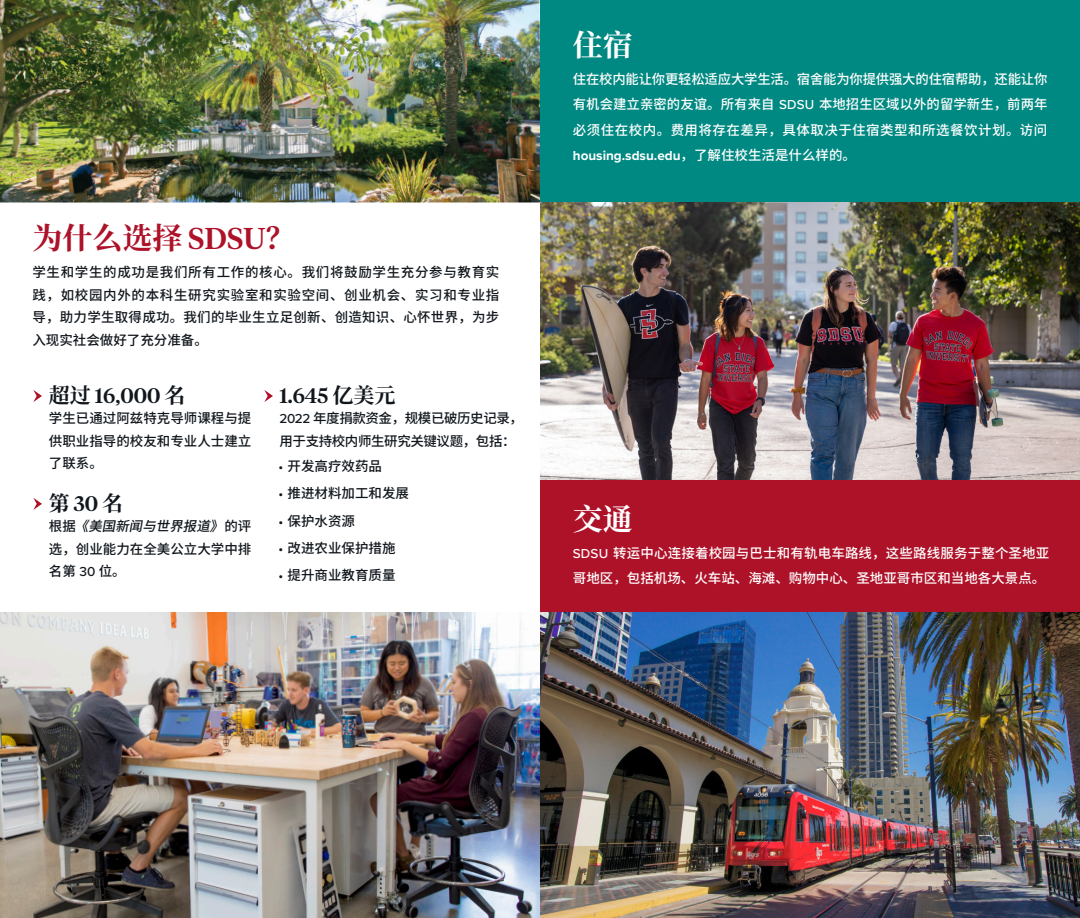
<style>
.page{position:relative;width:1080px;height:918px;background:#fff}
.page>*{position:absolute;margin:0;border:0;box-sizing:border-box;transform-origin:0 0}
.t1{font:700 30px "Noto Serif SC";color:#ae1229}
.t2{font:700 30px "Noto Serif SC";color:#fff}
.Section_Title{font:500 21px "Tiempos Headline";color:#10161c}
.Section_Title-2{font:700 21px "Noto Serif SC";color:#10161c}
.Body{font:500 13.5px/25.5px "Noto Sans SC";letter-spacing:.01em;color:#fff}
.Body-2{font:500 13.5px/22.5px "Noto Sans SC";color:#10161c;text-align:justify}
.Section_Title-3{font:500 13.5px/22.5px "Noto Sans SC";color:#10161c;text-align:justify}
.Section_Title-4{font:500 13.5px/22.5px "Noto Sans SC";letter-spacing:-.03em;color:#10161c}
.s1{font-family:"Tiempos Headline";font-weight:500}
.s2{font-family:"Noto Serif SC";font-weight:700}
.s3{font-style:italic}
.s4{font-family:"Proxima Nova"}
.s5{font-family:"Proxima Nova";font-weight:700}
</style>
<div class="page">
<div style="left:540px;top:0;width:540px;height:202px;background:#008982"></div>
<div style="left:540px;top:479px;width:540px;height:155px;background:#ae1229"></div>
<img style="left:0;top:613px;width:1080px;height:305px">
<img style="left:540px;top:202px;width:540px;height:277px">
<img style="left:0;top:0;width:540px;height:202px">
<svg style="left:33px;top:390px;width:9px;height:12px"></svg>
<svg style="left:264px;top:390px;width:9px;height:12px"></svg>
<svg style="left:33px;top:498px;width:9px;height:12px"></svg>
<p class="t1" style="left:32px;top:222px;width:265px">为什么选择 <span class="s1">SDSU</span>？</p>
<p class="Body-2" style="left:32px;top:261px;width:469px">学生和学生的成功是我们所有工作的核心。我们将鼓励学生充分参与教育实践，如校园内外的本科生研究实验室和实验空间、创业机会、实习和专业指导，助力学生取得成功。我们的毕业生立足创新、创造知识、心怀世界，为步入现实社会做好了充分准备。</p>
<p class="Section_Title" style="left:49px;top:381px;width:138px"><span class="s2">超过</span> 16,000 <span class="s2">名</span></p>
<p class="Section_Title-3" style="left:49px;top:407px;width:204px">学生已通过阿兹特克导师课程与提供职业指导的校友和专业人士建立了联系。</p>
<p class="Section_Title-2" style="left:49px;top:491px;width:76px">第 <span class="s1">30</span> 名</p>
<p class="Section_Title-3" style="left:49px;top:515px;width:204px">根据<span class="s3">《美国新闻与世界报道》</span>的评选，创业能力在全美公立大学中排名第 <span class="s4">30</span> 位。</p>
<p class="Section_Title" style="left:279px;top:381px;width:117px">1.645 <span class="s2">亿美元</span></p>
<p class="Section_Title-4" style="left:279px;top:407px;width:245px"><span class="s4">2022</span> 年度捐款资金，规模已破历史记录，用于支持校内师生研究关键议题，包括：</p>
<p class="Body-2" style="left:278px;top:455px;width:105px"><span class="s4">•</span> 开发高疗效药品</p>
<p class="Body-2" style="left:278px;top:482px;width:132px"><span class="s4">•</span> 推进材料加工和发展</p>
<p class="Body-2" style="left:278px;top:510px;width:78px"><span class="s4">•</span> 保护水资源</p>
<p class="Body-2" style="left:278px;top:537px;width:119px"><span class="s4">•</span> 改进农业保护措施</p>
<p class="Body-2" style="left:278px;top:564px;width:119px"><span class="s4">•</span> 提升商业教育质量</p>
<p class="t2" style="left:573px;top:28px;width:61px">住宿</p>
<p class="Body" style="left:573px;top:66px;width:476px;text-align:justify">住在校内能让你更轻松适应大学生活。宿舍能为你提供强大的住宿帮助，还能让你有机会建立亲密的友谊。所有来自 <span class="s4">SDSU</span> 本地招生区域以外的留学新生，前两年必须住在校内。费用将存在差异，具体取决于住宿类型和所选餐饮计划。访问<span class="s5">housing.sdsu.edu</span>，了解住校生活是什么样的。</p>
<p class="t2" style="left:573px;top:502px;width:61px">交通</p>
<p class="Body" style="left:573px;top:540px;width:478px"><span class="s4">SDSU</span> 转运中心连接着校园与巴士和有轨电车路线，这些路线服务于整个圣地亚哥地区，包括机场、火车站、海滩、购物中心、圣地亚哥市区和当地各大景点。</p>
</div>
